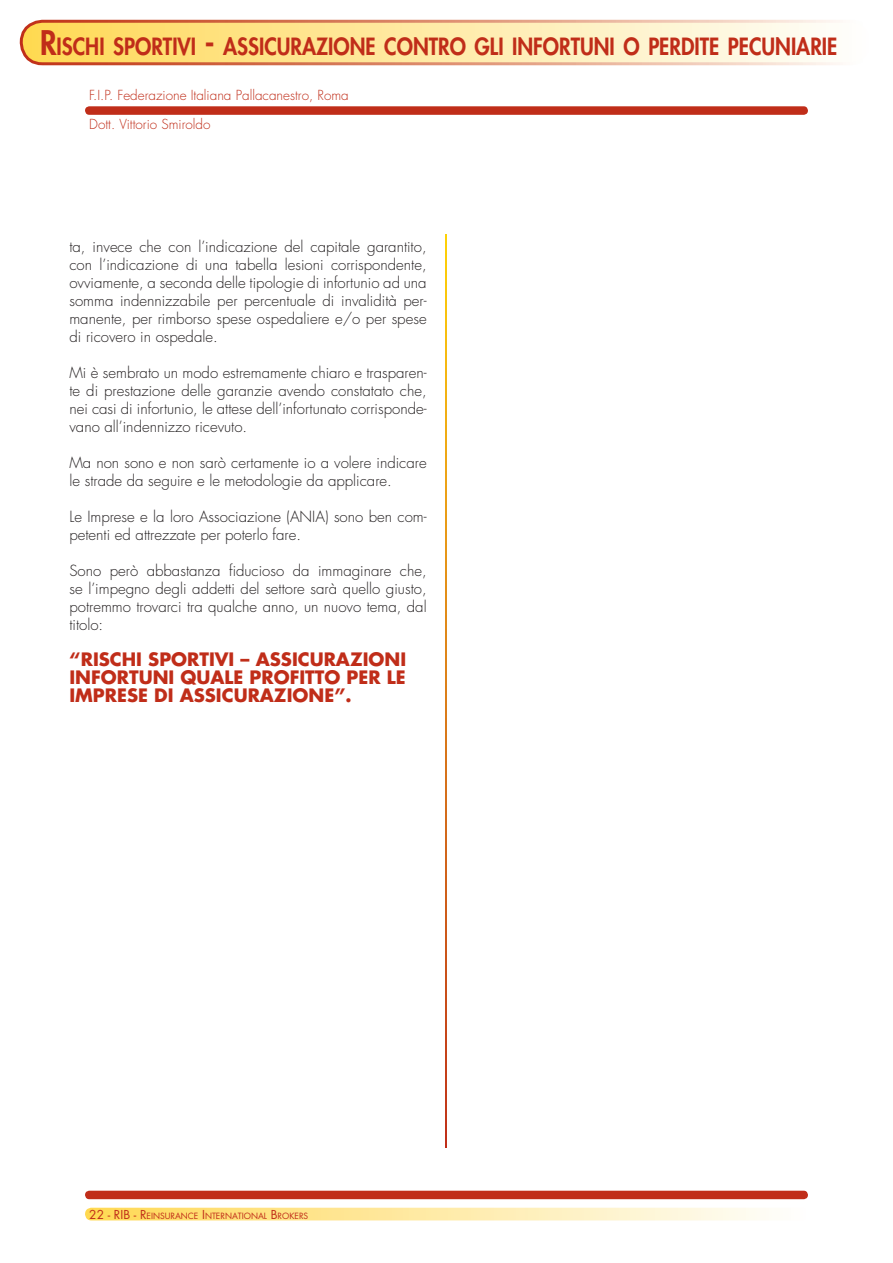
<style>
.page{position:relative;width:893px;height:1263px;background:#fff}
.page>*{position:absolute;margin:0;border:0;box-sizing:border-box;transform-origin:0 0}
.t1{font:800 23.1px "Futura";color:#c02d19;scale:.9 1}
.t2{font:700 18px/18px "Futura";color:#c02d19;text-align:justify}
.t3{font:300 15px/18px "Futura";color:#231f20;text-align:justify}
.t4{font:300 13.5px "Futura";color:#c02d19}
.t5{font:8.4px "Futura";color:#c02d19}
.s1{font-size:33px}
.s2{font-size:12px}
</style>
<div class="page">
<div style="left:21px;top:21px;width:851px;height:43px;background:linear-gradient(to right,#ffd754,#fefffe);border-radius:21px"></div>
<div style="left:20px;top:20px;width:853px;height:45px;border:3px solid #fff;border-radius:21px"></div>
<svg style="left:445px;top:235px;width:1px;height:912px"></svg>
<div style="left:85px;top:106px;width:723px;height:9px;background:#c02d19;border-radius:4px"></div>
<div style="left:85px;top:1191px;width:723px;height:8px;background:#c02d19;border-radius:4px"></div>
<svg style="left:85px;top:1208px;width:723px;height:12px;background:#feeba9"></svg>
<h1 class="t1" style="left:40px;top:36px;width:887px"><span class="s1">R</span>ISCHI SPORTIVI <span class="s1">-</span> ASSICURAZIONE CONTRO GLI INFORTUNI O PERDITE PECUNIARIE</h1>
<p class="t4" style="left:89px;top:88px;width:261px">F.I.P. Federazione Italiana Pallacanestro, Roma</p>
<p class="t4" style="left:89px;top:118px;width:123px">Dott. Vittorio Smiroldo</p>
<p class="t3" style="left:69px;top:239px;width:359px">ta, invece che con l’indicazione del capitale garantito, con l’indicazione di una tabella lesioni corrispondente, ovviamente, a seconda delle tipologie di infortunio ad una somma indennizzabile per percentuale di invalidità per&shy;manente, per rimborso spese ospedaliere e/o per spese di ricovero in ospedale.</p>
<p class="t3" style="left:69px;top:365px;width:359px">Mi è sembrato un modo estremamente chiaro e trasparen&shy;te di prestazione delle garanzie avendo constatato che, nei casi di infortunio, le attese dell’infortunato corrisponde&shy;vano all’indennizzo ricevuto.</p>
<p class="t3" style="left:69px;top:455px;width:359px">Ma non sono e non sarò certamente io a volere indicare le strade da seguire e le metodologie da applicare.</p>
<p class="t3" style="left:69px;top:509px;width:359px">Le Imprese e la loro Associazione (ANIA) sono ben com&shy;petenti ed attrezzate per poterlo fare.</p>
<p class="t3" style="left:69px;top:563px;width:359px">Sono però abbastanza fiducioso da immaginare che, se l’impegno degli addetti del settore sarà quello giusto, potremmo trovarci tra qualche anno, un nuovo tema, dal titolo:</p>
<p class="t2" style="left:69px;top:652px;width:338px">“RISCHI SPORTIVI – ASSICURAZIONI INFORTUNI QUALE PROFITTO PER LE IMPRESE DI ASSICURAZIONE”.</p>
<p class="t5" style="left:89px;top:1212px;width:220px"><span class="s2">22 - RIB - R</span>EINSURANCE <span class="s2">I</span>NTERNATIONAL <span class="s2">B</span>ROKERS</p>
</div>
